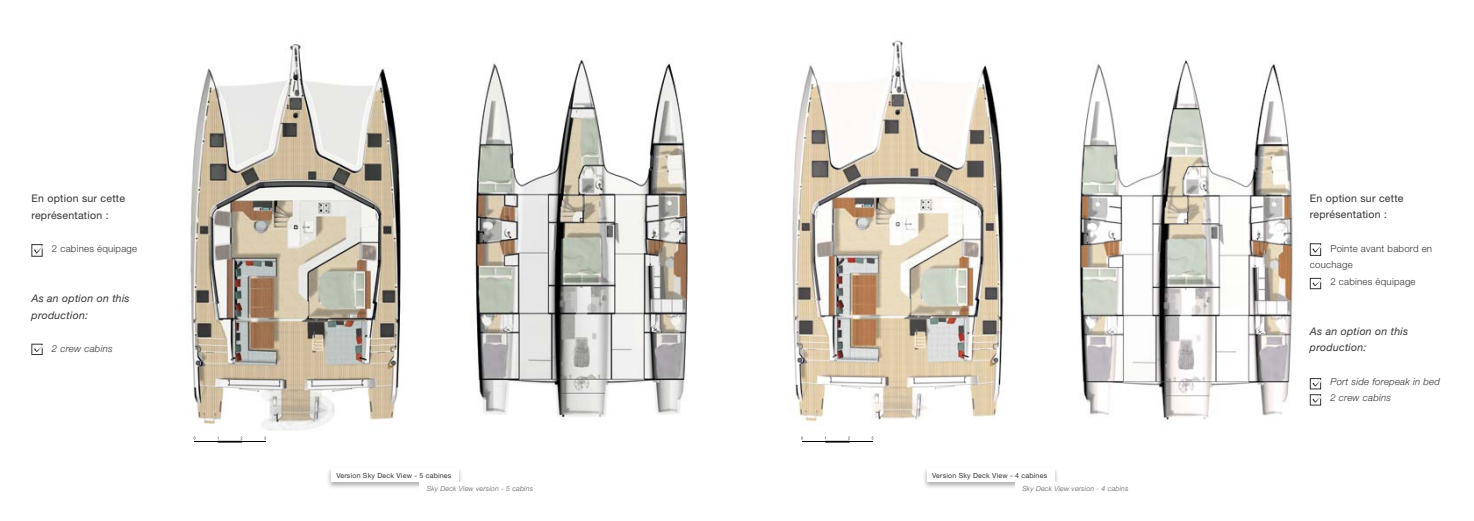
<style>
.page{position:relative;width:1474px;height:521px;background:#fff}
.page>*{position:absolute;margin:0;border:0;box-sizing:border-box;transform-origin:0 0}
.t1{font:10.5px/16.6px "Helvetica Neue LT Std";letter-spacing:.025em;color:#323234}
.t2{font:italic 10.5px/16.6px "Helvetica Neue LT Std";letter-spacing:.025em;color:#323234}
.t3{font:300 9.62px "Helvetica Neue LT Std";letter-spacing:.025em;color:#323234}
.t4{font:italic 300 9.62px/16.6px "Helvetica Neue LT Std";letter-spacing:.025em;color:#323234}
.t5{font:7px "Helvetica Neue LT Std";letter-spacing:.03em;color:#323234}
.t6{font:italic 300 7px "Helvetica Neue LT Std";letter-spacing:.03em;color:#58585a}
</style>
<div class="page">
<img style="left:190px;top:44px;width:211px;height:399px">
<svg style="left:194px;top:437px;width:72px;height:5px"></svg>
<div style="left:326px;top:466px;width:138px;height:24px;background:#000;opacity:.32"></div>
<div style="left:331px;top:468px;width:128px;height:14px;background:#fff"></div>
<div style="left:420px;top:482px;width:120px;height:14px;background:#fff"></div>
<img style="left:475px;top:58px;width:213px;height:360px">
<div style="left:32px;top:244px;width:11px;height:13px;border:1px solid #323234"></div>
<svg style="left:33px;top:244px;width:10px;height:10px"></svg>
<div style="left:32px;top:344px;width:11px;height:11px;border:1px solid #323234"></div>
<svg style="left:33px;top:343px;width:10px;height:10px"></svg>
<div style="left:921px;top:466px;width:138px;height:24px;background:#000;opacity:.32"></div>
<div style="left:926px;top:468px;width:128px;height:14px;background:#fff"></div>
<div style="left:1015px;top:482px;width:120px;height:14px;background:#fff"></div>
<img style="left:792px;top:40px;width:212px;height:403px">
<img style="left:1079px;top:60px;width:214px;height:360px">
<svg style="left:792px;top:437px;width:81px;height:5px"></svg>
<div style="left:1309px;top:243px;width:11px;height:13px;border:1px solid #323234"></div>
<svg style="left:1311px;top:243px;width:11px;height:10px"></svg>
<div style="left:1309px;top:278px;width:11px;height:11px;border:1px solid #323234"></div>
<svg style="left:1311px;top:277px;width:11px;height:10px"></svg>
<div style="left:1309px;top:378px;width:11px;height:11px;border:1px solid #323234"></div>
<svg style="left:1311px;top:378px;width:11px;height:9px"></svg>
<div style="left:1309px;top:394px;width:11px;height:11px;border:1px solid #323234"></div>
<svg style="left:1311px;top:394px;width:11px;height:9px"></svg>
<p class="t1" style="left:32px;top:190px;width:95px">En option sur cette représentation :</p>
<p class="t3" style="left:52px;top:243px;width:87px">2 cabines équipage</p>
<p class="t2" style="left:32px;top:290px;width:100px">As an option on this production:</p>
<p class="t4" style="left:52px;top:340px;width:62px">2 crew cabins</p>
<p class="t5" style="left:336px;top:471px;width:116px">Version Sky Deck View - 5 cabines</p>
<p class="t6" style="left:427px;top:484px;width:108px">Sky Deck View version - 5 cabins</p>
<p class="t5" style="left:932px;top:471px;width:116px">Version Sky Deck View - 4 cabines</p>
<p class="t6" style="left:1022px;top:484px;width:108px">Sky Deck View version - 4 cabins</p>
<p class="t1" style="left:1309px;top:190px;width:95px">En option sur cette représentation :</p>
<p class="t3" style="left:1330px;top:242px;width:103px">Pointe avant babord en</p>
<p class="t3" style="left:1309px;top:259px;width:44px">couchage</p>
<p class="t3" style="left:1330px;top:276px;width:87px">2 cabines équipage</p>
<p class="t2" style="left:1309px;top:322px;width:100px">As an option on this production:</p>
<p class="t4" style="left:1330px;top:373px;width:111px">Port side forepeak in bed<br>2 crew cabins</p>
</div>
